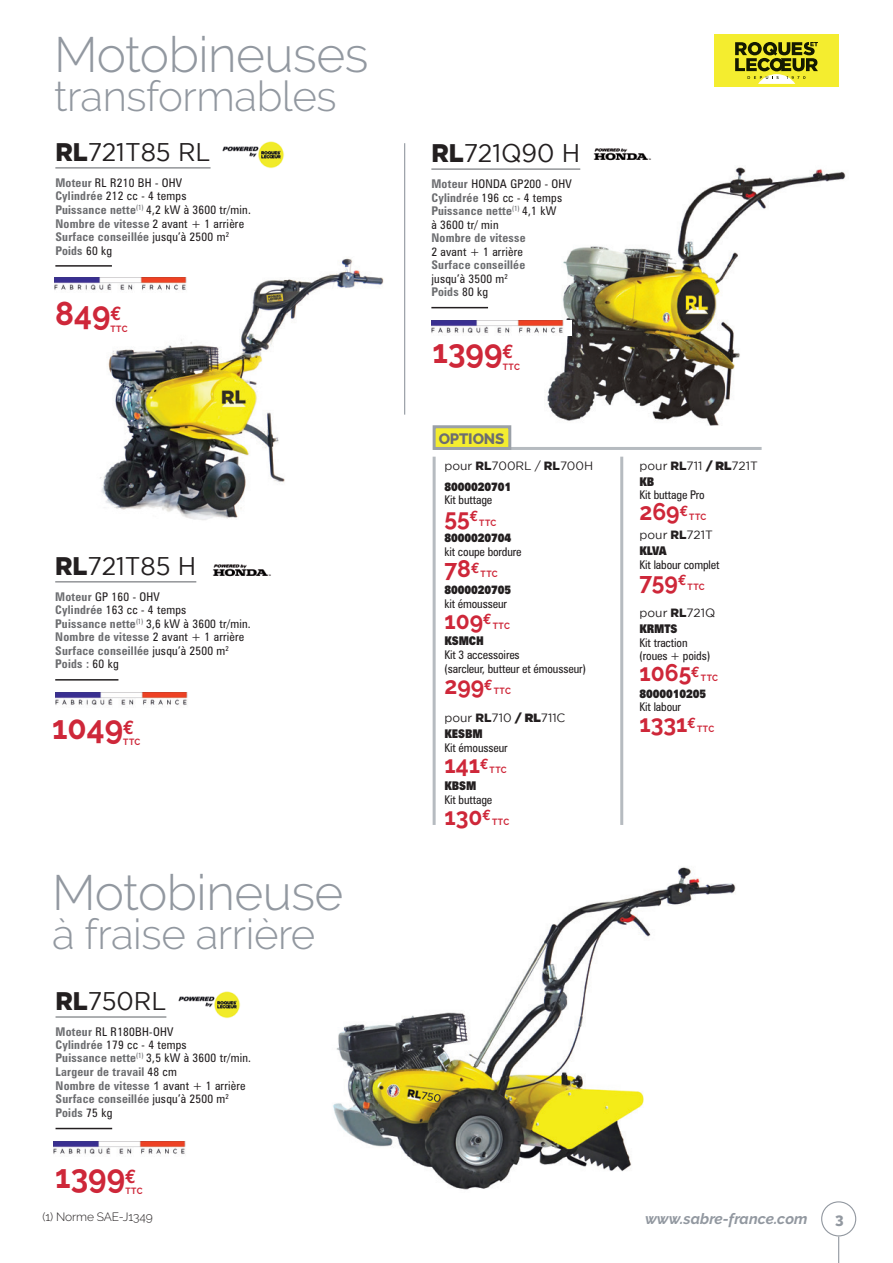
<style>
.page{position:relative;width:893px;height:1263px;background:#fff}
.page>*{position:absolute;margin:0;border:0;box-sizing:border-box;transform-origin:0 0}
.t1{font:300 49.5px "Raleway";letter-spacing:-.01em;color:#9298a0}
.t2{font:300 42px "Raleway";letter-spacing:-.01em;color:#9298a0}
.t3{font:700 33px "Raleway";color:#ce2739;scale:.95 1}
.t4{font:25.5px "Gotham";color:#231f20;scale:.95 1}
.t5{font:700 24px "Raleway";color:#ce2739;scale:.95 1}
.t6{font:italic 700 15px "Raleway";color:#9298a0}
.t7{font:800 15px "Raleway";letter-spacing:-.01em;color:#6c6d70}
.t8{font:800 15px "Raleway";color:#9298a0}
.t9{font:condensed 12px/13.5px "Zurich BT";letter-spacing:.02em;color:#231f20}
.t10{font:700 condensed 12px/13.5px "Zurich BT";letter-spacing:.02em;color:#6c6d70}
.t11{font:condensed 12px/13.8px "Zurich BT";letter-spacing:-.01em;color:#231f20}
.t12{font:900 12px "Zurich BT";letter-spacing:-.01em;color:#231f20;scale:.8 1}
.t13{font:12px "Gotham";color:#231f20}
.t14{font:12px "Gotham";color:#231f20}
.t15{font:300 12px "Raleway";letter-spacing:-.01em;color:#231f20}
.t16{font:700 9px "Raleway";letter-spacing:.045em;color:#ce2739;scale:.95 1}
.s1{font-weight:900}
.s2{font-weight:700;color:#6c6d70}
.s3{font-family:"Euro Mono";font-size:19.5px}
.s4{font-weight:400;color:#231f20}
.s5{font-family:"Arial";font-weight:400;font-stretch:normal;color:#231f20}
.s6{font-style:inherit}
.s7{font-size:24px}
.s8{font-size:9px}
</style>
<div class="page">
<img style="left:97px;top:258px;width:287px;height:262px">
<img style="left:333px;top:867px;width:403px;height:323px">
<div style="left:821px;top:1201px;width:35px;height:35px;border:1px solid #9298a0;border-radius:50%"></div>
<svg style="left:838px;top:1236px;width:1px;height:27px"></svg>
<img style="left:222px;top:141px;width:62px;height:27px">
<img style="left:178px;top:991px;width:62px;height:27px">
<img style="left:545px;top:167px;width:301px;height:259px">
<hr style="left:431px;top:168px;width:149px;height:2px;background:#939598">
<hr style="left:431px;top:307px;width:57px;height:1px;background:#231f20">
<hr style="left:55px;top:581px;width:141px;height:1px;background:#939598">
<hr style="left:55px;top:679px;width:63px;height:2px;background:#231f20">
<img style="left:55px;top:693px;width:133px;height:13px">
<img style="left:431px;top:321px;width:141px;height:14px">
<hr style="left:56px;top:1016px;width:110px;height:2px;background:#939598">
<hr style="left:56px;top:1128px;width:56px;height:1px;background:#231f20">
<img style="left:53px;top:1141px;width:133px;height:14px">
<hr style="left:55px;top:167px;width:156px;height:2px;background:#939598">
<hr style="left:55px;top:265px;width:57px;height:2px;background:#231f20">
<img style="left:54px;top:278px;width:140px;height:14px">
<img style="left:593px;top:148px;width:58px;height:13px">
<img style="left:212px;top:564px;width:59px;height:13px">
<hr style="left:404px;top:143px;width:1px;height:272px;background:#9298a0">
<hr style="left:434px;top:447px;width:328px;height:3px;background:#b6bbc0">
<div style="left:433px;top:425px;width:78px;height:25px;background:#f4ed2f;border:3px solid #9aa0a7"></div>
<hr style="left:433px;top:457px;width:3px;height:368px;background:#b6bbc0">
<hr style="left:620px;top:457px;width:3px;height:368px;background:#b6bbc0">
<div style="left:714px;top:34px;width:125px;height:53px;background:#f4ed2f"></div>
<svg style="left:735px;top:42px;width:83px;height:42px"></svg>
<h1 class="t1" style="left:54px;top:26px;width:316px">Motobineuses</h1>
<h2 class="t2" style="left:54px;top:72px;width:284px">transformables</h2>
<h3 class="t4" style="left:55px;top:135px;width:165px"><span class="s1">RL</span>721T85 RL</h3>
<p class="t9" style="left:55px;top:176px;width:197px"><span class="s2">Moteur</span> RL R210 BH - OHV<br><span class="s2">Cylindrée</span> 212 cc - 4 temps<br><span class="s2">Puissance nette</span><sup>(1)</sup> 4,2 kW à 3600 tr/min.<br><span class="s2">Nombre de vitesse</span> 2 avant + 1 arrière<br><span class="s2">Surface conseillée</span> jusqu’à 2500 m<sup>2<br></sup><span class="s2">Poids</span> 60 kg</p>
<h3 class="t3" style="left:55px;top:294px;width:71px">849<span class="s3">E</span></h3>
<p class="t16" style="left:111px;top:323px;width:20px">TTC</p>
<h3 class="t4" style="left:55px;top:549px;width:150px"><span class="s1">RL</span>721T85 H</h3>
<p class="t9" style="left:55px;top:590px;width:197px"><span class="s2">Moteur</span> GP 160 - OHV<br><span class="s2">Cylindrée</span> 163 cc - 4 temps<br><span class="s2">Puissance nette</span><sup>(1)</sup> 3,6 kW à 3600 tr/min.<br><span class="s2">Nombre de vitesse</span> 2 avant + 1 arrière<br><span class="s2">Surface conseillée</span> jusqu’à 2500 m<sup>2<br></sup><span class="s2">Poids :</span> 60 kg</p>
<h3 class="t3" style="left:52px;top:708px;width:88px">1049<span class="s3">E</span></h3>
<p class="t16" style="left:123px;top:737px;width:20px">TTC</p>
<h1 class="t1" style="left:52px;top:863px;width:293px">Motobineuse</h1>
<h2 class="t2" style="left:52px;top:909px;width:265px">à fraise arrière</h2>
<h3 class="t4" style="left:56px;top:984px;width:118px"><span class="s1">RL</span>750RL</h3>
<p class="t10" style="left:56px;top:1025px;width:197px">Moteur <span class="s4">RL R180BH-OHV<br></span>Cylindrée <span class="s4">179 cc - 4 temps<br></span>Puissance nette<sup>(1)</sup> <span class="s4">3,5 kW à 3600 tr/min.<br></span>Largeur de travail <span class="s4">48 cm<br></span>Nombre de vitesse <span class="s5">1</span> <span class="s4">avant + 1 arrière<br></span>Surface conseillée <span class="s4">jusqu’à 2500 m</span><sup>2<br></sup>Poids <span class="s4">75 kg</span></p>
<h3 class="t3" style="left:55px;top:1157px;width:87px">1399<span class="s3">E</span></h3>
<p class="t16" style="left:125px;top:1186px;width:20px">TTC</p>
<p class="t15" style="left:43px;top:1210px;width:112px">(1) Norme SAE-J1349</p>
<h3 class="t4" style="left:431px;top:137px;width:158px"><span class="s1">RL</span>721Q90 H</h3>
<p class="t9" style="left:431px;top:177px;width:142px"><span class="s2">Moteur</span> HONDA GP200 - OHV<br><span class="s2">Cylindrée</span> 196 cc - 4 temps<br><span class="s2">Puissance nette</span><sup>(1)</sup> 4,1 kW<br>à 3600 tr/ min</p>
<p class="t10" style="left:431px;top:231px;width:96px">Nombre de vitesse</p>
<p class="t9" style="left:431px;top:245px;width:93px">2 avant + 1 arrière</p>
<p class="t10" style="left:431px;top:258px;width:95px">Surface conseillée <span class="s4">jusqu’à 3500 m</span><sup>2<br></sup>Poids <span class="s4">80 kg</span></p>
<h3 class="t3" style="left:433px;top:332px;width:87px">1399<span class="s3">E</span></h3>
<p class="t16" style="left:503px;top:361px;width:20px">TTC</p>
<p class="t7" style="left:439px;top:430px;width:67px">OPTIONS</p>
<p class="t13" style="left:444px;top:458px;width:150px"><span class="s6">pour</span> <span class="s1">RL</span>700RL / <span class="s1">RL</span>700H</p>
<p class="t12" style="left:444px;top:479px;width:85px">8000020701</p>
<p class="t11" style="left:444px;top:493px;width:49px">Kit buttage</p>
<p class="t16" style="left:444px;top:517px;width:56px"><span class="s7">55</span><sup>E</sup>TTC</p>
<p class="t12" style="left:444px;top:531px;width:85px">8000020704</p>
<p class="t11" style="left:444px;top:545px;width:79px">kit coupe bordure</p>
<p class="t16" style="left:444px;top:569px;width:58px"><span class="s7">78</span><sup>E</sup>TTC</p>
<p class="t12" style="left:444px;top:582px;width:85px">8000020705</p>
<p class="t11" style="left:444px;top:596px;width:64px">kit émousseur</p>
<h3 class="t5" style="left:444px;top:607px;width:70px">109<sup>E</sup><span class="s8">TTC</span></h3>
<p class="t12" style="left:444px;top:634px;width:51px">KSMCH</p>
<p class="t11" style="left:444px;top:648px;width:143px">Kit 3 accessoires<br>(sarcleur, butteur et émousseur)</p>
<h3 class="t5" style="left:444px;top:672px;width:71px">299<sup>E</sup><span class="s8">TTC</span></h3>
<p class="t13" style="left:444px;top:710px;width:122px"><span class="s6">pour</span> <span class="s1">RL</span>710 <span class="s1">/ RL</span>711C</p>
<p class="t12" style="left:444px;top:727px;width:49px">KESBM</p>
<p class="t11" style="left:444px;top:741px;width:65px">Kit émousseur</p>
<h3 class="t5" style="left:444px;top:751px;width:67px">141<sup>E</sup><span class="s8">TTC</span></h3>
<p class="t12" style="left:444px;top:778px;width:41px">KBSM</p>
<p class="t11" style="left:444px;top:792px;width:49px">Kit buttage</p>
<h3 class="t5" style="left:444px;top:803px;width:70px">130<sup>E</sup><span class="s8">TTC</span></h3>
<p class="t13" style="left:640px;top:458px;width:120px"><span class="s6">pour</span> <span class="s1">RL</span>711 <span class="s1">/ RL</span>721T</p>
<p class="t12" style="left:640px;top:474px;width:20px">KB</p>
<p class="t11" style="left:640px;top:488px;width:67px">Kit buttage Pro</p>
<h3 class="t5" style="left:640px;top:498px;width:72px">269<sup>E</sup><span class="s8">TTC</span></h3>
<p class="t14" style="left:640px;top:528px;width:75px">pour <span class="s1">RL</span><span class="s6">721T</span></p>
<p class="t12" style="left:640px;top:544px;width:36px">KLVA</p>
<p class="t11" style="left:640px;top:558px;width:81px">Kit labour complet</p>
<h3 class="t5" style="left:640px;top:568px;width:70px">759<sup>E</sup><span class="s8">TTC</span></h3>
<p class="t14" style="left:640px;top:606px;width:77px">pour <span class="s1">RL</span><span class="s6">721Q</span></p>
<p class="t12" style="left:640px;top:622px;width:49px">KRMTS</p>
<p class="t11" style="left:640px;top:636px;width:72px">Kit traction (roues + poids)</p>
<h3 class="t5" style="left:640px;top:659px;width:84px">1065<sup>E</sup><span class="s8">TTC</span></h3>
<p class="t12" style="left:640px;top:686px;width:85px">8000010205</p>
<p class="t11" style="left:640px;top:700px;width:43px">Kit labour</p>
<h3 class="t5" style="left:640px;top:710px;width:80px">1331<sup>E</sup><span class="s8">TTC</span></h3>
<p class="t6" style="left:645px;top:1210px;width:164px">www.sabre-france.com</p>
<p class="t8" style="left:835px;top:1210px;width:10px">3</p>
</div>
